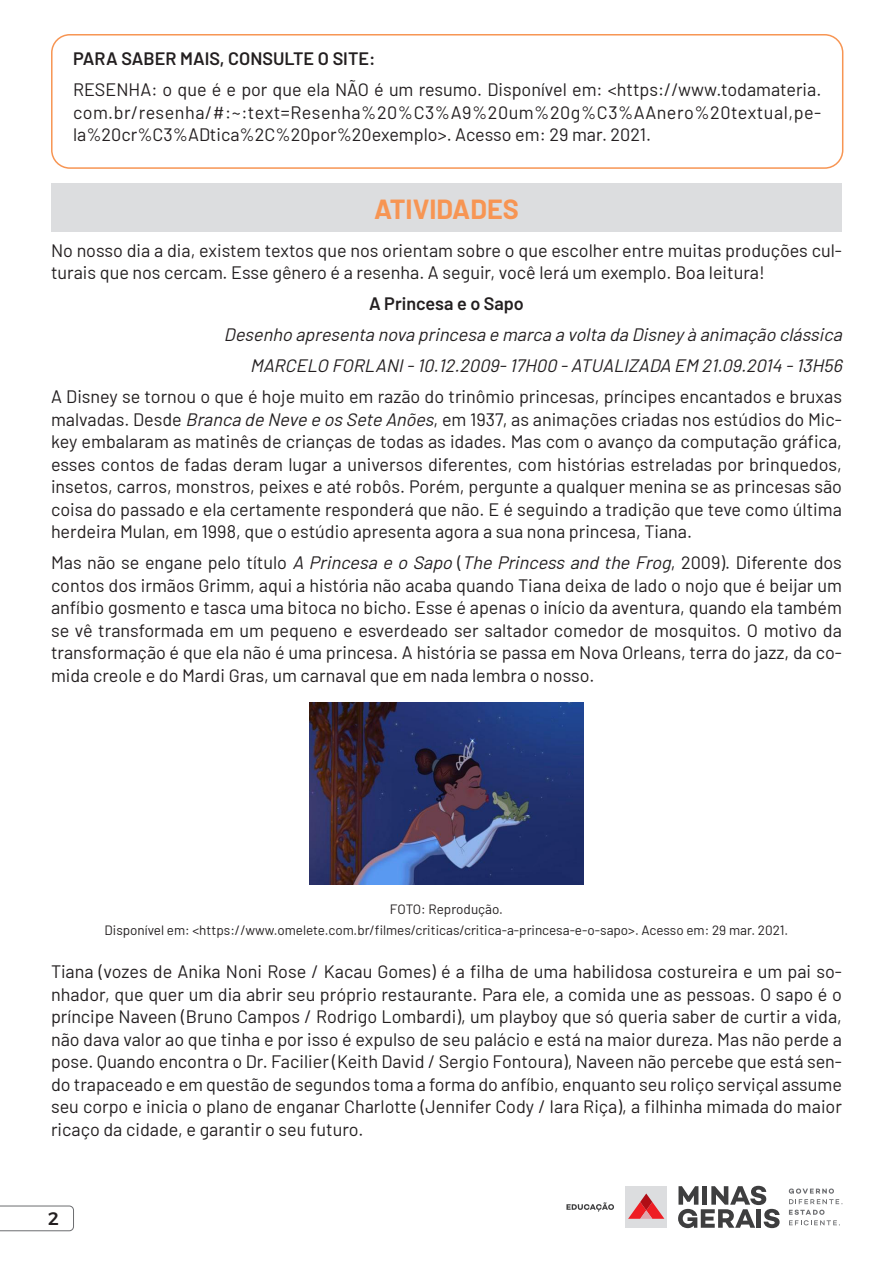
<style>
.page{position:relative;width:893px;height:1263px;background:#fff}
.page>*{position:absolute;margin:0;border:0;box-sizing:border-box;transform-origin:0 0}
.t1{font:700 27px "Barlow";color:#f79553}
.t2{font:18px/22.5px "Barlow";color:#231f20;text-align:justify}
.t3{font:italic 18px/31px "Barlow";color:#231f20;text-align:right}
.t4{font:600 18px "Barlow";color:#231f20}
.t5{font:500 18px "Montserrat";color:#231f20}
.t6{font:13.5px/20.7px "Barlow";color:#231f20;text-align:center}
.s1{font-style:italic}
</style>
<div class="page">
<div style="left:625px;top:1186px;width:42px;height:42px;background:#dcdddf"></div>
<svg style="left:628px;top:1193px;width:36px;height:26px"></svg>
<svg style="left:678px;top:1186px;width:102px;height:42px"></svg>
<svg style="left:789px;top:1188px;width:53px;height:16px"></svg>
<svg style="left:789px;top:1210px;width:51px;height:15px"></svg>
<svg style="left:566px;top:1202px;width:48px;height:9px"></svg>
<svg style="left:0;top:1205px;width:74px;height:26px"></svg>
<div style="left:51px;top:34px;width:792px;height:135px;border:2px solid #f79553;border-radius:18px"></div>
<div style="left:51px;top:183px;width:791px;height:49px;background:#dcdddf"></div>
<img style="left:310px;top:702px;width:273px;height:182px">
<p class="t4" style="left:73px;top:46px;width:304px">PARA SABER MAIS, CONSULTE O SITE:</p>
<p class="t2" style="left:73px;top:77px;width:750px">RESENHA: o que é e por que ela NÃO é um resumo. Disponível em: &lt;https://www.todamateria. com.br/resenha/#:~:text=Resenha%20%C3%A9%20um%20g%C3%AAnero%20textual,pe&shy;la%20cr%C3%ADtica%2C%20por%20exemplo&gt;. Acesso em: 29 mar. 2021.</p>
<h1 class="t1" style="left:374px;top:189px;width:146px">ATIVIDADES</h1>
<p class="t2" style="left:51px;top:237px;width:792px">No nosso dia a dia, existem textos que nos orientam sobre o que escolher entre muitas produções cul&shy;turais que nos cercam. Esse gênero é a resenha. A seguir, você lerá um exemplo. Boa leitura!</p>
<p class="t4" style="left:369px;top:290px;width:156px">A Princesa e o Sapo</p>
<p class="t3" style="left:224px;top:318px;width:624px">Desenho apresenta nova princesa e marca a volta da Disneyàanimação clássica<br>MARCELO FORLANI-10.12.2009-17H00 -ATUALIZADA EM 21.09.2014 -13H56</p>
<p class="t2" style="left:51px;top:384px;width:792px">A Disney se tornou o que é hoje muito em razão do trinômio princesas, príncipes encantados e bruxas malvadas. Desde <span class="s1">Branca de Neve e osSete Anões</span>, em 1937, as animações criadas nos estúdios do Mic&shy;key embalaram as matinês de crianças de todas as idades. Mas com o avanço da computação gráfica, esses contos de fadas deram lugar a universos diferentes, com histórias estreladas por brinquedos, insetos, carros, monstros, peixes e até robôs. Porém, pergunte a qualquer menina se as princesas são coisa do passado e ela certamente responderá que não. E é seguindo a tradição que teve como última herdeira Mulan, em 1998, que o estúdio apresenta agora a sua nona princesa, Tiana.</p>
<p class="t2" style="left:51px;top:550px;width:792px">Mas não se engane pelo título <span class="s1">A Princesa e o Sapo</span> (<span class="s1">The Princessand the Frog</span>, 2009). Diferente dos contos dos irmãos Grimm, aqui a história não acaba quando Tiana deixa de lado o nojo que é beijar um anfíbio gosmento e tasca uma bitoca no bicho. Esse é apenas o início da aventura, quando ela também se vê transformada em um pequeno e esverdeado ser saltador comedor de mosquitos. O motivo da transformação é que ela não é uma princesa. A história se passa em Nova Orleans, terra do jazz, da co&shy;mida creole e do Mardi Gras, um carnaval que em nada lembra o nosso.</p>
<p class="t6" style="left:105px;top:897px;width:685px">FOTO: Reprodução.<br>Disponível em: &lt;https://www.omelete.com.br/filmes/criticas/critica-a-princesa-e-o-sapo&gt;. Acesso em: 29 mar. 2021.</p>
<p class="t2" style="left:51px;top:959px;width:792px">Tiana (vozes de Anika Noni Rose / Kacau Gomes) é a filha de uma habilidosa costureira e um pai so&shy;nhador, que quer um dia abrir seu próprio restaurante. Para ele, a comida une as pessoas. O sapo é o príncipe Naveen (Bruno Campos / Rodrigo Lombardi), um playboy que só queria saber de curtir a vida, não dava valor ao que tinha e por isso é expulso de seu palácio e está na maior dureza. Mas não perde a pose. Quando encontra o Dr. Facilier (Keith David / Sergio Fontoura), Naveen não percebe que está sen&shy;do trapaceado e em questão de segundos toma a forma do anfíbio, enquanto seu roliço serviçal assume seu corpo e inicia o plano de enganar Charlotte (Jennifer Cody / Iara Riça), a filhinha mimada do maior ricaço da cidade, e garantir o seu futuro.</p>
<p class="t5" style="left:48px;top:1204px;width:12px">2</p>
</div>
